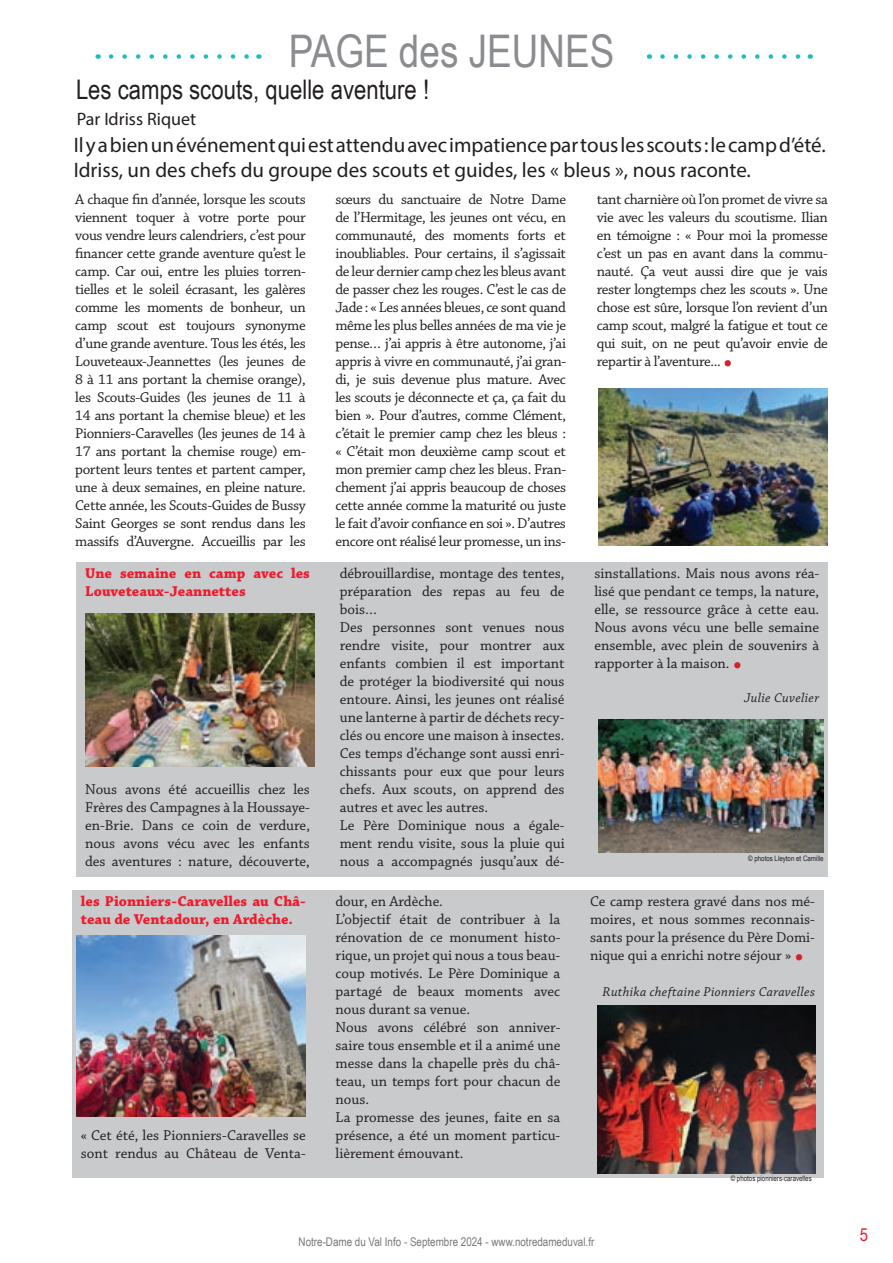
<style>
.page{position:relative;width:893px;height:1263px;background:#fff}
.page>*{position:absolute;margin:0;border:0;box-sizing:border-box;transform-origin:0 0}
.t1{font:45px "Arial Narrow";color:#8a8c8f}
.t2{font:27px "Arial Narrow";color:#231f20}
.t3{font:21px/25.2px "Myriad Pro";color:#231f20}
.t4{font:18px "Myriad Pro";color:#231f20}
.t5{font:18px "Arial Narrow";color:#ee1b2d}
.t6{font:15px/18px "Chaparral Pro";color:#231f20;text-align:justify}
.t7{font:700 15px/18px "Chaparral Pro";color:#ee1b2d}
.t8{font:italic 13.5px "Chaparral Pro";letter-spacing:.025em;color:#231f20}
.t9{font:12px "Arial Narrow";color:#76787b}
.t10{font:7.5px "Arial Narrow";color:#231f20}
.s1{font-size:30px;color:#d1232a}
</style>
<div class="page">
<svg style="left:111px;top:54px;width:138px;height:5px"></svg>
<svg style="left:662px;top:54px;width:139px;height:5px"></svg>
<div style="left:77px;top:562px;width:751px;height:315px;background:#c9cacc"></div>
<img style="left:85px;top:613px;width:230px;height:154px">
<img style="left:599px;top:388px;width:228px;height:158px">
<img style="left:599px;top:719px;width:224px;height:133px">
<div style="left:72px;top:891px;width:751px;height:287px;background:#c9cacc"></div>
<img style="left:76px;top:936px;width:230px;height:180px">
<img style="left:597px;top:1006px;width:218px;height:168px">
<h1 class="t1" style="left:289px;top:18px;width:327px">PAGE des JEUNES</h1>
<h2 class="t2" style="left:76px;top:70px;width:355px">Les camps scouts, quelle aventure !</h2>
<h3 class="t3" style="left:74px;top:132px;width:753px">Il y a bien un événement qui est attendu avec impatience par tous les scouts : le camp d’été.<br>Idriss, un des chefs du groupe des scouts et guides, les « bleus », nous raconte.</h3>
<p class="t4" style="left:77px;top:108px;width:121px">Par Idriss Riquet</p>
<p class="t6" style="left:75px;top:191px;width:232px">A chaque fin d’année, lorsque les scouts viennent toquer à votre porte pour vous vendre leurs calendriers, c’est pour financer cette grande aventure qu’est le camp. Car oui, entre les pluies torren&shy;tielles et le soleil écrasant, les galères comme les moments de bonheur, un camp scout est toujours synonyme d’une grande aventure. Tous les étés, les Louveteaux-Jeannettes (les jeunes de 8 à 11 ans portant la chemise orange), les Scouts-Guides (les jeunes de 11 à 14 ans portant la chemise bleue) et les Pionniers-Caravelles (les jeunes de 14 à 17 ans portant la chemise rouge) em&shy;portent leurs tentes et partent camper, une à deux semaines, en pleine nature.<br>Cette année, les Scouts-Guides de Bussy Saint Georges se sont rendus dans les massifs d’Auvergne. Accueillis par les</p>
<p class="t6" style="left:335px;top:191px;width:232px">sœurs du sanctuaire de Notre Dame de l’Hermitage, les jeunes ont vécu, en communauté, des moments forts et inoubliables. Pour certains, il s’agissait de leur dernier camp chez les bleus avant de passer chez les rouges. C’est le cas de Jade : « Les années bleues, ce sont quand même les plus belles années de ma vie je pense… j’ai appris à être autonome, j’ai appris à vivre en communauté, j’ai gran&shy;di, je suis devenue plus mature. Avec les scouts je déconnecte et ça, ça fait du bien ». Pour d’autres, comme Clément, c’était le premier camp chez les bleus : « C’était mon deuxième camp scout et mon premier camp chez les bleus. Fran&shy;chement j’ai appris beaucoup de choses cette année comme la maturité ou juste le fait d’avoir confiance en soi ». D’autres encore ont réalisé leur promesse, un ins-</p>
<p class="t6" style="left:597px;top:191px;width:233px">tant charnière où l’on promet de vivre sa vie avec les valeurs du scoutisme. Ilian en témoigne : « Pour moi la promesse c’est un pas en avant dans la commu&shy;nauté. Ça veut aussi dire que je vais rester longtemps chez les scouts ». Une chose est sûre, lorsque l’on revient d’un camp scout, malgré la fatigue et tout ce qui suit, on ne peut qu’avoir envie de repartir à l’aventure... <span class="s1">•</span></p>
<p class="t7" style="left:85px;top:564px;width:226px">Une semaine en camp avec les<br>Louveteaux-Jeannettes</p>
<p class="t6" style="left:85px;top:781px;width:226px">Nous avons été accueillis chez les Frères des Campagnes à la Houssaye&shy;en-Brie. Dans ce coin de verdure, nous avons vécu avec les enfants des aventures : nature, découverte,</p>
<p class="t7" style="left:81px;top:893px;width:226px">les Pionniers-Caravelles au Châ&shy;teau de Ventadour, en Ardèche.</p>
<p class="t6" style="left:81px;top:1127px;width:226px">« Cet été, les Pionniers-Caravelles se sont rendus au Château de Venta-</p>
<p class="t6" style="left:340px;top:565px;width:226px;text-align:left">débrouillardise, montage des tentes, préparation des repas au feu de bois…<br>Des personnes sont venues nous rendre visite, pour montrer aux enfants combien il est important de protéger la biodiversité qui nous entoure. Ainsi, les jeunes ont réalisé une lanterne à partir de déchets recy&shy;clés ou encore une maison à insectes.<br>Ces temps d’échange sont aussi enri&shy;chissants pour eux que pour leurs chefs. Aux scouts, on apprend des autres et avec les autres.<br>Le Père Dominique nous a égale&shy;ment rendu visite, sous la pluie qui nous a accompagnés jusqu’aux dé-</p>
<p class="t6" style="left:594px;top:565px;width:226px">sinstallations. Mais nous avons réa&shy;lisé que pendant ce temps, la nature, elle, se ressource grâce à cette eau.<br>Nous avons vécu une belle semaine ensemble, avec plein de souvenirs à rapporter à la maison. <span class="s1">•</span></p>
<p class="t8" style="left:744px;top:690px;width:77px">Julie Cuvelier</p>
<p class="t10" style="left:748px;top:853px;width:77px">© photos Lleyton et Camille</p>
<p class="t6" style="left:335px;top:893px;width:226px;text-align:left">dour, en Ardèche.<br>L’objectif était de contribuer à la rénovation de ce monument histo&shy;rique, un projet qui nous a tous beau&shy;coup motivés. Le Père Dominique a partagé de beaux moments avec nous durant sa venue.<br>Nous avons célébré son anniver&shy;saire tous ensemble et il a animé une messe dans la chapelle près du châ&shy;teau, un temps fort pour chacun de nous.<br>La promesse des jeunes, faite en sa présence, a été un moment particu&shy;lièrement émouvant.</p>
<p class="t6" style="left:590px;top:893px;width:226px">Ce camp restera gravé dans nos mé&shy;moires, et nous sommes reconnais&shy;sants pour la présence du Père Domi&shy;nique qui a enrichi notre séjour » <span class="s1">•</span></p>
<p class="t8" style="left:603px;top:984px;width:214px">Ruthika cheftaine Pionniers Caravelles</p>
<p class="t10" style="left:731px;top:1173px;width:83px">© photos pionniers-caravelles</p>
<p class="t9" style="left:299px;top:1233px;width:297px">Notre-Dame du Val Info - Septembre 2024 - www.notredameduval.fr</p>
<p class="t5" style="left:860px;top:1221px;width:10px">5</p>
</div>
